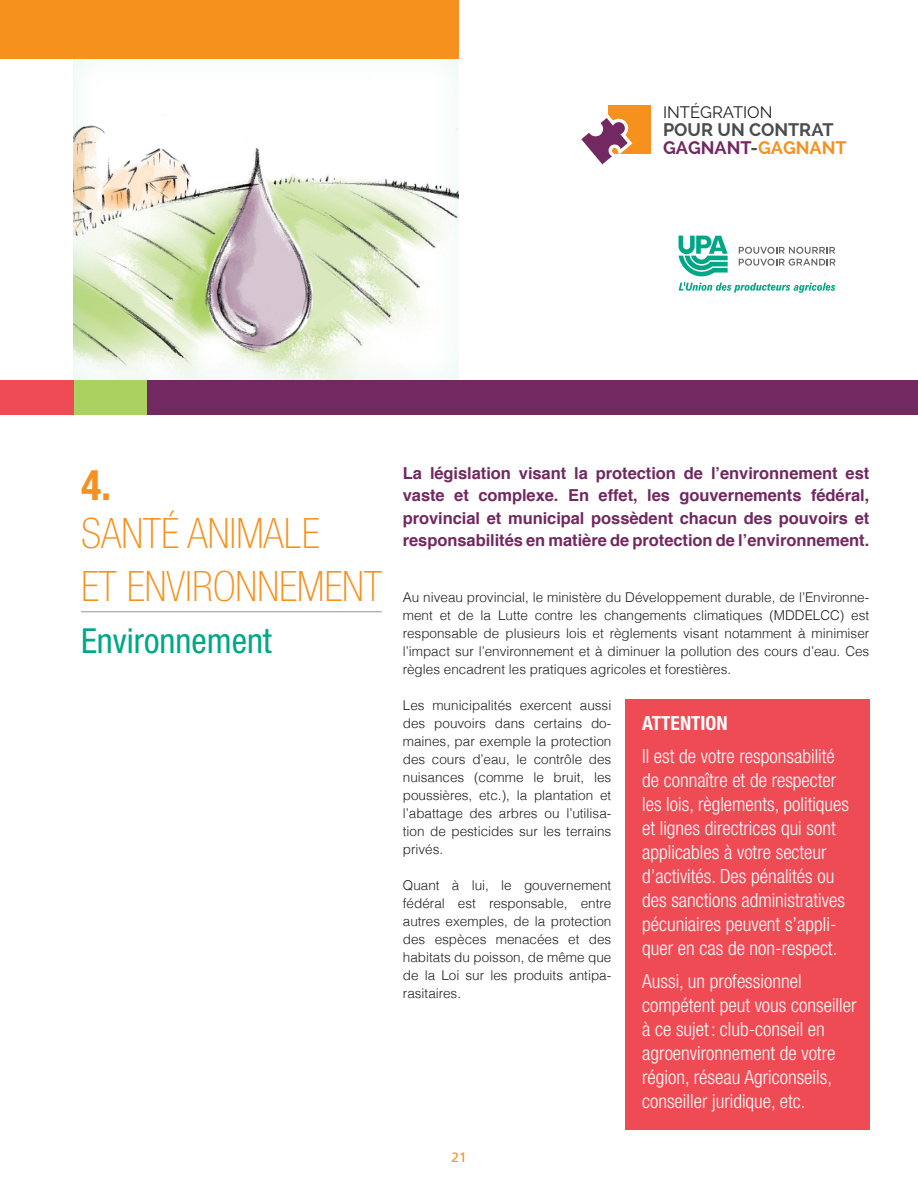
<style>
.page{position:relative;width:918px;height:1188px;background:#fff}
.page>*{position:absolute;margin:0;border:0;box-sizing:border-box;transform-origin:0 0}
.t1{font:100 condensed 42px/52.5px "Helvetica Neue";color:#f6911e}
.t2{font:700 condensed 42px "Helvetica Neue";color:#f6911e}
.t3{font:condensed 34.5px "Helvetica Neue";color:#00a786}
.t4{font:300 condensed 19.5px/24px "Helvetica Neue";color:#fff}
.t5{font:700 condensed 19.5px "Helvetica Neue";color:#fff}
.t6{font:700 18px/18px "Raleway";color:#4b4c4d}
.t7{font:700 16.5px/22.5px "Helvetica";letter-spacing:-.005em;color:#722861;text-align:justify}
.t8{font:16.5px "Raleway";color:#231f20}
.t9{font:300 13.5px/18px "Helvetica";color:#231f20;text-align:justify}
.t10{font:13.5px "Frutiger";color:#f6911e}
.s1{color:#722861}
.s2{color:#f6911e}
</style>
<div class="page">
<div style="left:608px;top:105px;width:43px;height:49px;background:#f6911e"></div>
<svg style="left:581px;top:114px;width:52px;height:51px"></svg>
<div style="left:73px;top:57px;width:389px;height:325px;background:#00a786;opacity:.1"></div>
<div style="left:0;top:0;width:459px;height:58px;background:#f6911e"></div>
<div style="left:0;top:380px;width:75px;height:34px;background:#ef4b55"></div>
<div style="left:75px;top:380px;width:73px;height:34px;background:#abd261"></div>
<div style="left:147px;top:380px;width:771px;height:34px;background:#722861"></div>
<hr style="left:81px;top:611px;width:301px;height:1px;background:#939598">
<svg style="left:739px;top:247px;width:97px;height:19px"></svg>
<svg style="left:679px;top:236px;width:49px;height:40px"></svg>
<svg style="left:679px;top:283px;width:156px;height:10px"></svg>
<div style="left:625px;top:699px;width:244px;height:431px;background:#ef4b55"></div>
<p class="t8" style="left:663px;top:103px;width:111px">INTÉGRATION</p>
<h3 class="t6" style="left:663px;top:121px;width:185px">POUR UN CONTRAT<br><span class="s1">GAGNANT</span>-<span class="s2">GAGNANT</span></h3>
<h1 class="t2" style="left:81px;top:460px;width:32px">4.</h1>
<h1 class="t1" style="left:81px;top:507px;width:302px">SANTÉ ANIMALE<br>ET ENVIRONNEMENT</h1>
<h2 class="t3" style="left:81px;top:621px;width:192px">Environnement</h2>
<p class="t7" style="left:403px;top:462px;width:468px">La législation visant la protection de l’environnement est vaste et complexe. En effet, les gouvernements fédéral, provincial et municipal possèdent chacun des pouvoirs et responsabilités en matière de protection de l’environnement.</p>
<p class="t9" style="left:403px;top:588px;width:468px">Au niveau provincial, le ministère du Développement durable, de l’Environne&shy;ment et de la Lutte contre les changements climatiques (MDDELCC) est responsable de plusieurs lois et règlements visant notamment à minimiser l’impact sur l’environnement et à diminuer la pollution des cours d’eau. Ces règles encadrent les pratiques agricoles et forestières.</p>
<p class="t9" style="left:403px;top:696px;width:210px">Les municipalités exercent aussi des pouvoirs dans certains do&shy;maines, par exemple la protection des cours d’eau, le contrôle des nuisances (comme le bruit, les poussières, etc.), la plantation et l’abattage des arbres ou l’utilisa&shy;tion de pesticides sur les terrains privés.</p>
<p class="t9" style="left:403px;top:875px;width:210px">Quant à lui, le gouvernement fédéral est responsable, entre autres exemples, de la protection des espèces menacées et des habitats du poisson, de même que de la Loi sur les produits antipa&shy;rasitaires.</p>
<h3 class="t5" style="left:642px;top:711px;width:87px">ATTENTION</h3>
<p class="t4" style="left:642px;top:744px;width:209px">Il est de votre responsabilité de connaître et de respecter les lois, règlements, politiques et lignes directrices qui sont applicables à votre secteur d’activités. Des pénalités ou des sanctions administratives pécuniaires peuvent s’appli&shy;quer en cas de non-respect.</p>
<h3 class="t4" style="left:642px;top:969px;width:216px">Aussi, un professionnel compétent peut vous conseiller à ce sujet : club-conseil en agroenvironnement de votre région, réseau Agriconseils, conseiller juridique, etc.</h3>
<p class="t10" style="left:451px;top:1149px;width:17px">21</p>
</div>
